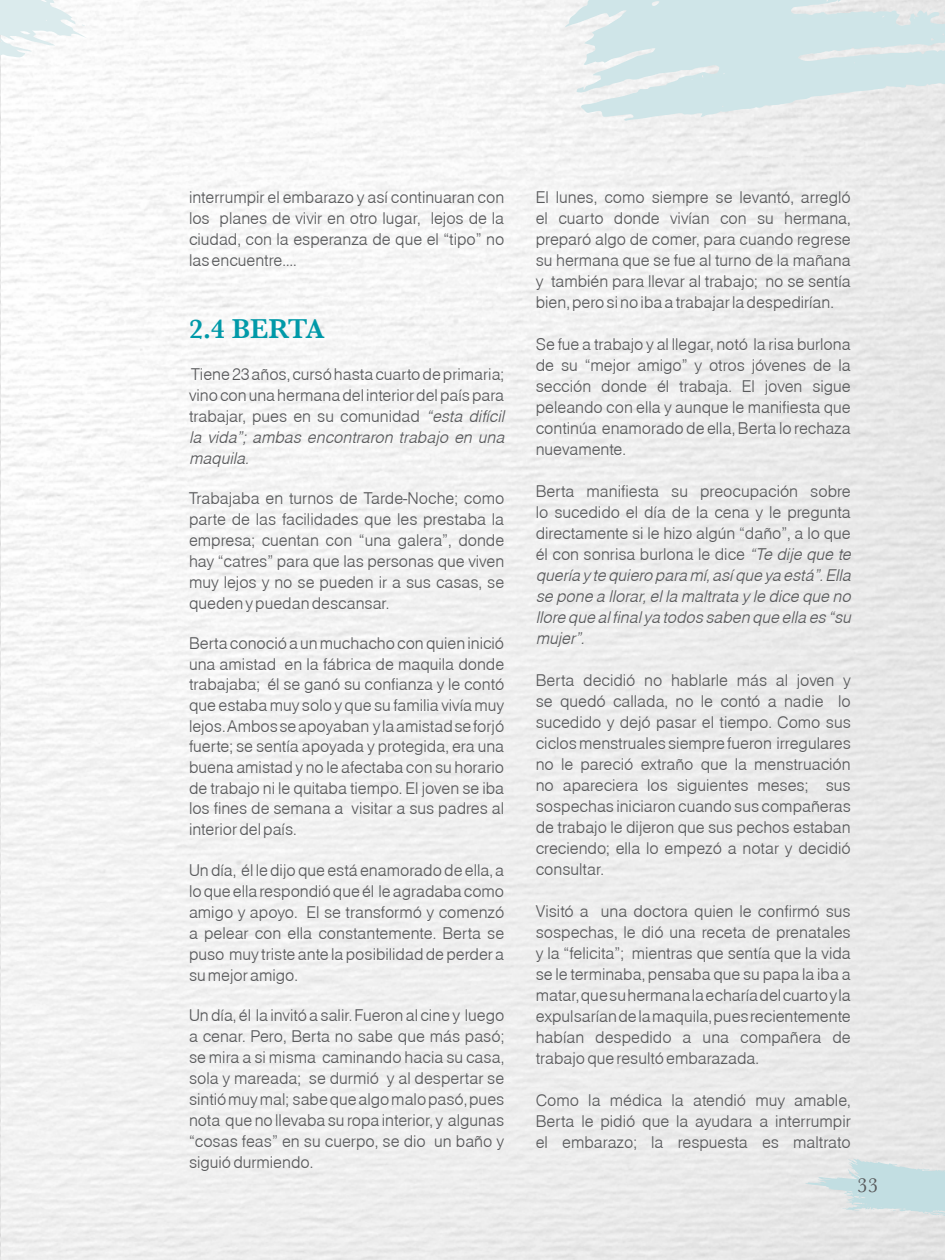
<style>
.page{position:relative;width:945px;height:1260px;background:#fff}
.page>*{position:absolute;margin:0;border:0;box-sizing:border-box;transform-origin:0 0}
.t1{font:600 28px "Baskerville";letter-spacing:-.03em;color:#0099a8}
.t2{font:21px "Baskerville";color:#58595b}
.t3{font:17.5px/21px "Nimbus Sans Becker No 5 T Lig";color:#58595b;text-align:justify}
.t4{font:italic 17.5px/21px "Nimbus Sans Becker No 5 T Lig";color:#58595b}
.s1{font-style:italic}
.s2{font-style:normal}
</style>
<div class="page">
<svg style="left:805px;top:1159px;width:140px;height:59px;background:#d2e1e3"></svg>
<svg style="left:0;top:0;width:87px;height:66px"></svg>
<svg style="left:554px;top:0;width:391px;height:121px;background:#d9e7e9"></svg>
<p class="t3" style="left:189px;top:186px;width:317px">interrumpir el embarazo y así continuaran con los planes de vivir en otro lugar, lejos de la ciudad, con la esperanza de que el “tipo” no las encuentre….</p>
<h1 class="t1" style="left:189px;top:313px;width:137px">2.4 BERTA</h1>
<p class="t3" style="left:189px;top:363px;width:321px;text-align:left">Tiene 23 años, cursó hasta cuarto de primaria; vino con una hermana del interior del país para trabajar, pues en su comunidad <span class="s1">“esta difícil la vida”; ambas encontraron trabajo en una maquila.</span></p>
<p class="t3" style="left:189px;top:487px;width:317px">Trabajaba en turnos de Tarde-Noche; como parte de las facilidades que les prestaba la empresa; cuentan con “una galera”, donde hay “catres” para que las personas que viven muy lejos y no se pueden ir a sus casas, se queden y puedan descansar.</p>
<p class="t3" style="left:189px;top:633px;width:317px">Berta conoció a un muchacho con quien inició una amistad en la fábrica de maquila donde trabajaba; él se ganó su confianza y le contó que estaba muy solo y que su familia vivía muy lejos. Ambos se apoyaban y la amistad se forjó fuerte; se sentía apoyada y protegida, era una buena amistad y no le afectaba con su horario de trabajo ni le quitaba tiempo. El joven se iba los fines de semana a visitar a sus padres al interior del país.</p>
<p class="t3" style="left:189px;top:859px;width:317px">Un día, él le dijo que está enamorado de ella, a lo que ella respondió que él le agradaba como amigo y apoyo. El se transformó y comenzó a pelear con ella constantemente. Berta se puso muy triste ante la posibilidad de perder a su mejor amigo.</p>
<p class="t3" style="left:189px;top:1004px;width:317px">Un día, él la invitó a salir. Fueron al cine y luego a cenar. Pero, Berta no sabe que más pasó; se mira a si misma caminando hacia su casa, sola y mareada; se durmió y al despertar se sintió muy mal; sabe que algo malo pasó, pues nota que no llevaba su ropa interior, y algunas “cosas feas” en su cuerpo, se dio un baño y siguió durmiendo.</p>
<p class="t3" style="left:536px;top:186px;width:317px">El lunes, como siempre se levantó, arregló el cuarto donde vivían con su hermana, preparó algo de comer, para cuando regrese su hermana que se fue al turno de la mañana y también para llevar al trabajo; no se sentía bien, pero si no iba a trabajar la despedirían.</p>
<p class="t3" style="left:536px;top:333px;width:317px">Se fue a trabajo y al llegar, notó la risa burlona de su “mejor amigo” y otros jóvenes de la sección donde él trabaja. El joven sigue peleando con ella y aunque le manifiesta que continúa enamorado de ella, Berta lo rechaza nuevamente.</p>
<p class="t4" style="left:536px;top:480px;width:321px"><span class="s2">Berta manifiesta su preocupación sobre lo sucedido el día de la cena y le pregunta directamente si le hizo algún “daño”, a lo que él con sonrisa burlona le dice</span> “Te dije que te quería y te quiero para mí,asíque ya está”.Ella se pone a llorar,ella maltrata y le dice que no llore que alfinalya todos saben que ella es “su mujer”.</p>
<p class="t3" style="left:536px;top:669px;width:317px">Berta decidió no hablarle más al joven y se quedó callada, no le contó a nadie lo sucedido y dejó pasar el tiempo. Como sus ciclos menstruales siempre fueron irregulares no le pareció extraño que la menstruación no apareciera los siguientes meses; sus sospechas iniciaron cuando sus compañeras de trabajo le dijeron que sus pechos estaban creciendo; ella lo empezó a notar y decidió consultar.</p>
<p class="t3" style="left:536px;top:900px;width:317px">Visitó a una doctora quien le confirmó sus sospechas, le dió una receta de prenatales y la “felicita”; mientras que sentía que la vida se le terminaba, pensaba que su papa la iba a matar, que su hermana la echaría del cuarto y la expulsarían de la maquila, pues recientemente habían despedido a una compañera de trabajo que resultó embarazada.</p>
<p class="t3" style="left:536px;top:1089px;width:317px">Como la médica la atendió muy amable, Berta le pidió que la ayudara a interrumpir el embarazo; la respuesta es maltrato</p>
<p class="t2" style="left:857px;top:1173px;width:22px">33</p>
</div>
